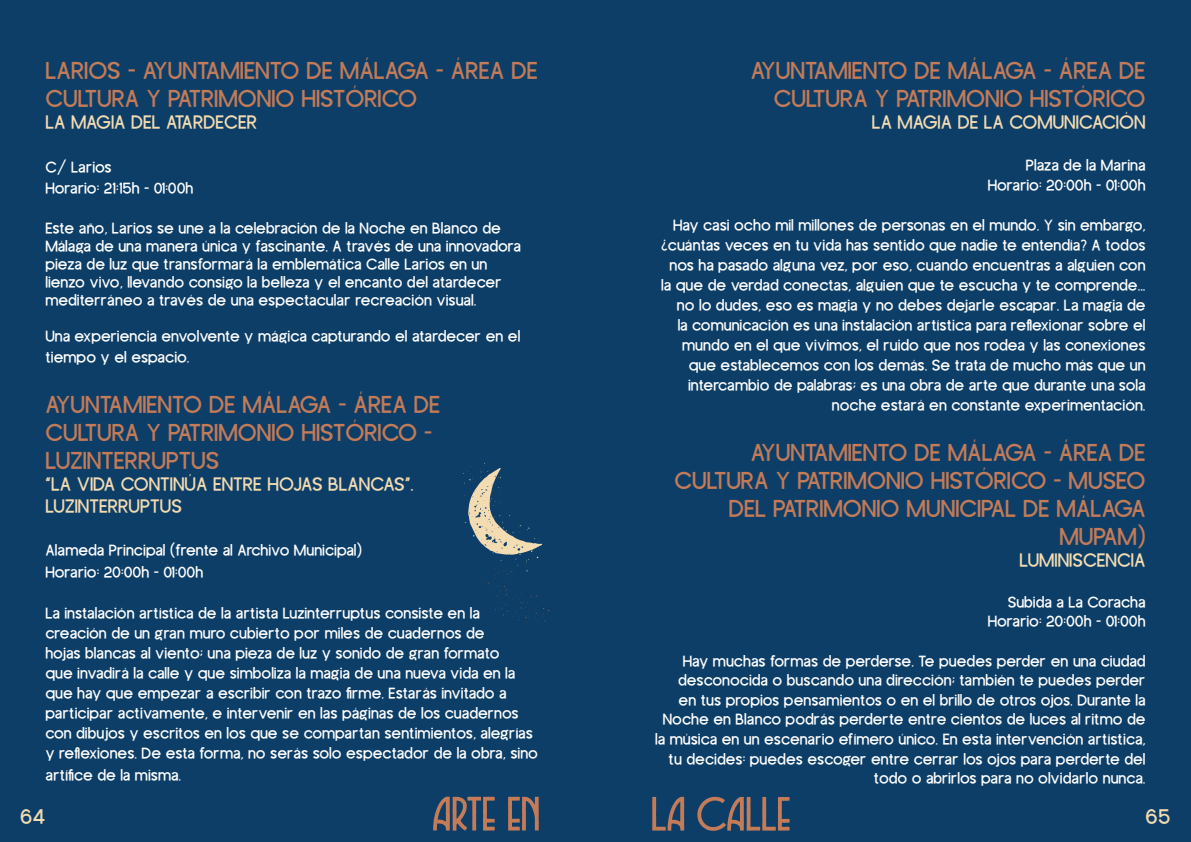
<style>
.page{position:relative;width:1191px;height:842px;background:#0d3e67}
.page>*{position:absolute;margin:0;border:0;box-sizing:border-box;transform-origin:0 0}
.t1{font:28px/28px "Wargo";color:#c37b58}
.t2{font:24px "Wargo";color:#f3dbb2}
.t3{font:22px/22px "Wargo";color:#f3dbb2}
.t4{font:18px/20px "Wargo";color:#fff}
</style>
<div class="page">
<svg style="left:433px;top:796px;width:62px;height:35px"></svg>
<svg style="left:508px;top:797px;width:31px;height:34px"></svg>
<svg style="left:652px;top:797px;width:32px;height:34px"></svg>
<svg style="left:697px;top:797px;width:92px;height:34px"></svg>
<svg style="left:463px;top:462px;width:87px;height:161px"></svg>
<h1 class="t1" style="left:45px;top:57px;width:494px">LARIOS - AYUNTAMIENTO DE MÁLAGA - ÁREA DE<br>CULTURA Y PATRIMONIO HISTÓRICO</h1>
<p class="t3" style="left:45px;top:111px;width:213px">LA MAGIA DEL ATARDECER</p>
<p class="t4" style="left:45px;top:156px;width:150px;line-height:21.6px">C/ Larios<br>Horario: 21:15h - 01:00h</p>
<p class="t4" style="left:45px;top:219px;width:477px;line-height:18px">Este año, Larios se une a la celebración de la Noche en Blanco de Málaga de una manera única y fascinante. A través de una innovadora pieza de luz que transformará la emblemática Calle Larios en un lienzo vivo, llevando consigo la belleza y el encanto del atardecer mediterráneo a través de una espectacular recreación visual.</p>
<p class="t4" style="left:45px;top:325px;width:476px;line-height:21.6px">Una experiencia envolvente y mágica capturando el atardecer en el tiempo y el espacio.</p>
<h1 class="t1" style="left:45px;top:390px;width:396px">AYUNTAMIENTO DE MÁLAGA - ÁREA DE<br>CULTURA Y PATRIMONIO HISTÓRICO -<br>LUZINTERRUPTUS</h1>
<p class="t3" style="left:45px;top:473px;width:370px">“LA VIDA CONTINÚA ENTRE HOJAS BLANCAS”.<br>LUZINTERRUPTUS</p>
<p class="t4" style="left:45px;top:539px;width:318px;line-height:21.6px">Alameda Principal (frente al Archivo Municipal)<br>Horario: 20:00h - 01:00h</p>
<p class="t4" style="left:45px;top:603px;width:494px">La instalación artística de la artista Luzinterruptus consiste en la creación de un gran muro cubierto por miles de cuadernos de<br>hojas blancas al viento; una pieza de luz y sonido de gran formato<br>que invadirá la calle y que simboliza la magia de una nueva vida en la que hay que empezar a escribir con trazo firme. Estarás invitado a participar activamente, e intervenir en las páginas de los cuadernos con dibujos y escritos en los que se compartan sentimientos, alegrías y reflexiones. De esta forma, no serás solo espectador de la obra, sino artífice de la misma.</p>
<h1 class="t1" style="left:750px;top:57px;width:396px;text-align:right">AYUNTAMIENTO DE MÁLAGA - ÁREA DE<br>CULTURA Y PATRIMONIO HISTÓRICO</h1>
<p class="t3" style="left:872px;top:111px;width:275px">LA MAGIA DE LA COMUNICACIÓN</p>
<p class="t4" style="left:987px;top:155px;width:159px;text-align:right">Plaza de la Marina<br>Horario: 20:00h - 01:00h</p>
<p class="t4" style="left:661px;top:215px;width:486px;text-align:right">Hay casi ocho mil millones de personas en el mundo. Y sin embargo, ¿cuántas veces en tu vida has sentido que nadie te entendía? A todos nos ha pasado alguna vez, por eso, cuando encuentras a alguien con la que de verdad conectas, alguien que te escucha y te comprende... no lo dudes, eso es magia y no debes dejarle escapar. La magia de<br>la comunicación es una instalación artística para reflexionar sobre el mundo en el que vivimos, el ruido que nos rodea y las conexiones que establecemos con los demás. Se trata de mucho más que un intercambio de palabras; es una obra de arte que durante una sola noche estará en constante experimentación.</p>
<h1 class="t1" style="left:674px;top:438px;width:472px;text-align:right">AYUNTAMIENTO DE MÁLAGA - ÁREA DE<br>CULTURA Y PATRIMONIO HISTÓRICO - MUSEO<br>DEL PATRIMONIO MUNICIPAL DE MÁLAGA<br>MUPAM)</h1>
<p class="t3" style="left:1019px;top:549px;width:128px">LUMINISCENCIA</p>
<p class="t4" style="left:987px;top:592px;width:159px;text-align:right">Subida a La Coracha<br>Horario: 20:00h - 01:00h</p>
<p class="t4" style="left:655px;top:651px;width:492px;text-align:right">Hay muchas formas de perderse. Te puedes perder en una ciudad desconocida o buscando una dirección; también te puedes perder<br>en tus propios pensamientos o en el brillo de otros ojos. Durante la Noche en Blanco podrás perderte entre cientos de luces al ritmo de la música en un escenario efímero único. En esta intervención artística, tu decides: puedes escoger entre cerrar los ojos para perderte del todo o abrirlos para no olvidarlo nunca.</p>
<h2 class="t2" style="left:20px;top:804px;width:27px">64</h2>
<h2 class="t2" style="left:1145px;top:804px;width:26px">65</h2>
</div>
